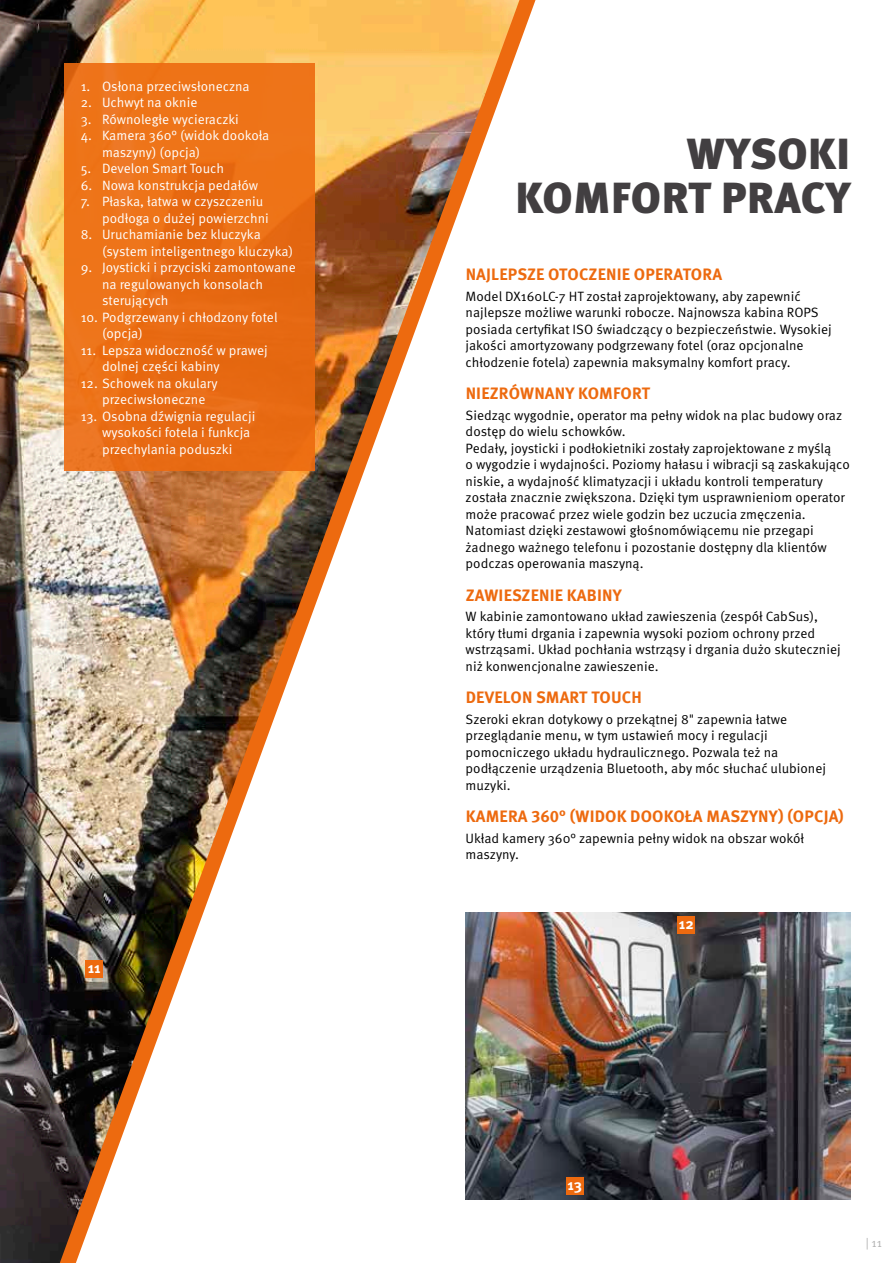
<style>
.page{position:relative;width:893px;height:1263px;background:#fff}
.page>*{position:absolute;margin:0;border:0;box-sizing:border-box;transform-origin:0 0}
.t1{font:900 43.5px/43.5px "Meta Pro";letter-spacing:.01em;color:#423f41;text-align:right}
.t2{font:700 16.5px "Meta Pro";letter-spacing:.01em;color:#ed6a0f}
.t3{font:700 15px "Meta Pro";color:#fff}
.t4{font:13.5px/16.5px "Meta Pro Norm";color:#000}
.t5{font:13.5px/16.5px "Meta Pro Norm";color:#fff}
.t6{font:12px "Meta Pro Norm";color:#b2b2b2}
</style>
<div class="page">
<img style="left:0;top:0;width:60px;height:1263px">
<img style="left:535px;top:912px;width:315px;height:287px">
<img style="left:60px;top:0;width:475px;height:1263px">
<div style="left:64px;top:64px;width:251px;height:407px;background:#ed7216"></div>
<div style="left:86px;top:960px;width:17px;height:17px;background:#ed6a0f"></div>
<div style="left:566px;top:1178px;width:17px;height:17px;background:#ed6a0f"></div>
<div style="left:678px;top:916px;width:17px;height:17px;background:#ed6a0f"></div>
<p class="t5" style="left:81px;top:77px;width:170px">1. Osłona przeciwsłoneczna</p>
<p class="t5" style="left:81px;top:94px;width:118px">2. Uchwyt na oknie</p>
<p class="t5" style="left:81px;top:110px;width:160px">3. Równoległe wycieraczki</p>
<p class="t5" style="left:102px;top:127px;width:169px;text-indent:-21px">4. Kamera 360° (widok dookoła maszyny) (opcja)</p>
<p class="t5" style="left:81px;top:160px;width:145px">5. Develon Smart Touch</p>
<p class="t5" style="left:81px;top:176px;width:179px">6. Nowa konstrukcja pedałów</p>
<p class="t5" style="left:102px;top:193px;width:168px;text-indent:-21px">7. Płaska, łatwa w czyszczeniu podłoga o dużej powierzchni</p>
<p class="t5" style="left:102px;top:226px;width:192px;text-indent:-21px">8. Uruchamianie bez kluczyka (system inteligentnego kluczyka)</p>
<p class="t5" style="left:102px;top:259px;width:195px;text-indent:-21px">9. Joysticki i przyciski zamontowane na regulowanych konsolach sterujących</p>
<p class="t5" style="left:102px;top:308px;width:177px;text-indent:-21px">10. Podgrzewany i chłodzony fotel (opcja)</p>
<p class="t5" style="left:102px;top:341px;width:167px;text-indent:-21px">11. Lepsza widoczność w prawej dolnej części kabiny</p>
<p class="t5" style="left:102px;top:374px;width:117px;text-indent:-21px">12. Schowek na okulary przeciwsłoneczne</p>
<p class="t5" style="left:102px;top:407px;width:155px;text-indent:-21px">13. Osobna dźwignia regulacji wysokości fotela i funkcja przechylania poduszki</p>
<p class="t3" style="left:88px;top:956px;width:14px">11</p>
<h1 class="t1" style="left:515px;top:130px;width:337px">WYSOKI<br>KOMFORT PRACY</h1>
<p class="t2" style="left:466px;top:261px;width:258px">NAJLEPSZE OTOCZENIE OPERATORA</p>
<p class="t4" style="left:466px;top:287px;width:368px">Model DX160LC-7 HT został zaprojektowany, aby zapewnić najlepsze możliwe warunki robocze. Najnowsza kabina ROPS posiada certyfikat ISO świadczący o bezpieczeństwie. Wysokiej jakości amortyzowany podgrzewany fotel (oraz opcjonalne chłodzenie fotela) zapewnia maksymalny komfort pracy.</p>
<p class="t2" style="left:466px;top:380px;width:186px">NIEZRÓWNANY KOMFORT</p>
<p class="t4" style="left:466px;top:406px;width:386px">Siedząc wygodnie, operator ma pełny widok na plac budowy oraz dostęp do wielu schowków.<br>Pedały, joysticki i podłokietniki zostały zaprojektowane z myślą<br>o wygodzie i wydajności. Poziomy hałasu i wibracji są zaskakująco niskie, a wydajność klimatyzacji i układu kontroli temperatury została znacznie zwiększona. Dzięki tym usprawnieniom operator może pracować przez wiele godzin bez uczucia zmęczenia.<br>Natomiast dzięki zestawowi głośnomówiącemu nie przegapi żadnego ważnego telefonu i pozostanie dostępny dla klientów podczas operowania maszyną.</p>
<p class="t2" style="left:466px;top:582px;width:158px">ZAWIESZENIE KABINY</p>
<p class="t4" style="left:466px;top:608px;width:377px">W kabinie zamontowano układ zawieszenia (zespół CabSus), który tłumi drgania i zapewnia wysoki poziom ochrony przed wstrząsami. Układ pochłania wstrząsy i drgania dużo skuteczniej niż konwencjonalne zawieszenie.</p>
<p class="t2" style="left:466px;top:684px;width:178px">DEVELON SMART TOUCH</p>
<p class="t4" style="left:466px;top:710px;width:362px">Szeroki ekran dotykowy o przekątnej 8" zapewnia łatwe przeglądanie menu, w tym ustawień mocy i regulacji pomocniczego układu hydraulicznego. Pozwala też na podłączenie urządzenia Bluetooth, aby móc słuchać ulubionej muzyki.</p>
<p class="t2" style="left:466px;top:803px;width:380px">KAMERA 360° (WIDOK DOOKOŁA MASZYNY) (OPCJA)</p>
<p class="t4" style="left:466px;top:829px;width:340px">Układ kamery 360° zapewnia pełny widok na obszar wokół maszyny.</p>
<p class="t3" style="left:679px;top:912px;width:16px">12</p>
<p class="t3" style="left:567px;top:1173px;width:16px">13</p>
<p class="t6" style="left:866px;top:1233px;width:18px">| 11</p>
</div>
